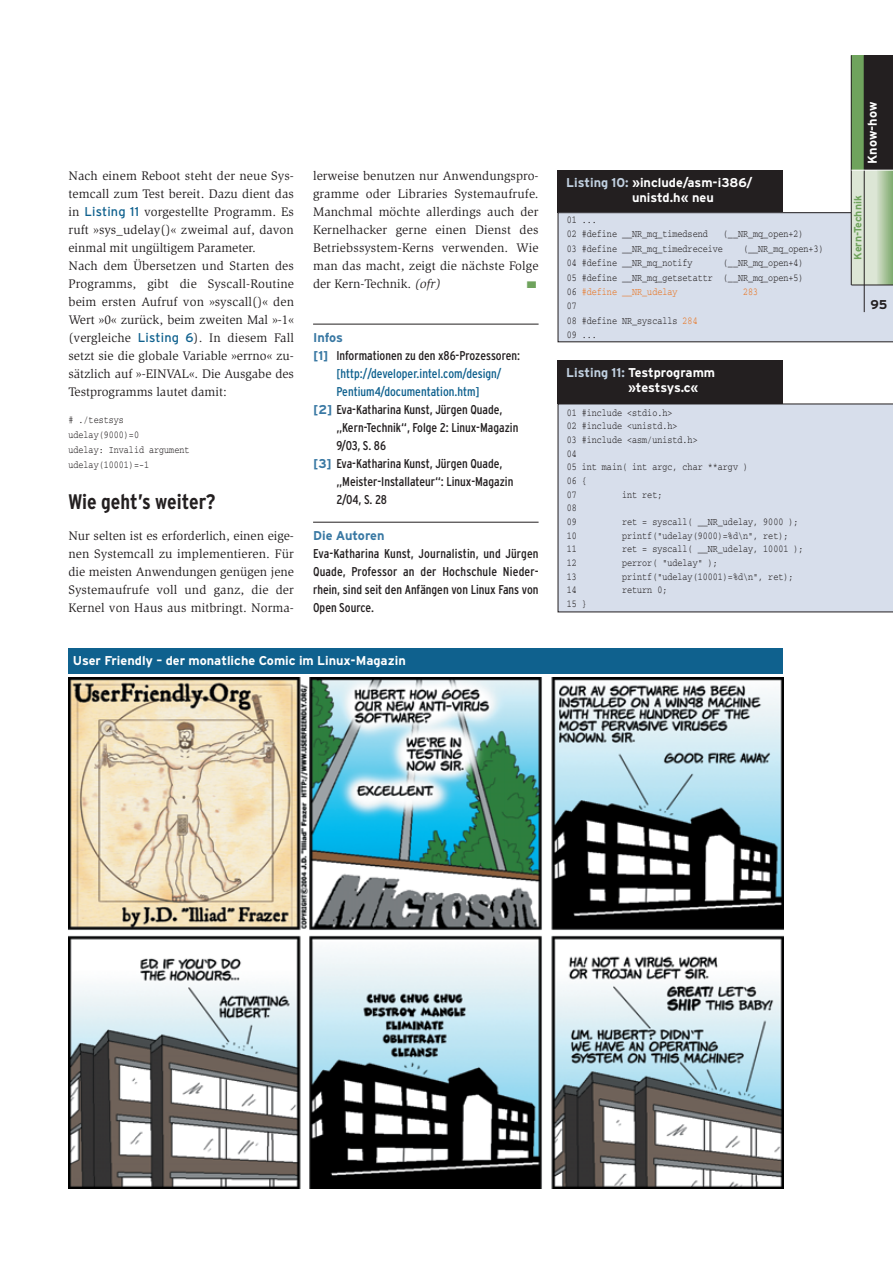
<style>
.page{position:relative;width:893px;height:1262px;background:#fff}
.page>*{position:absolute;margin:0;border:0;box-sizing:border-box;transform-origin:0 0}
.t1{font:700 condensed 21px "Interstate";color:#231f20}
.t2{font:12.75px/18px "Slimbach";letter-spacing:.01em;color:#231f20;text-align:justify}
.t3{font:condensed 12.75px/18px "Interstate";color:#231f20;text-align:justify}
.t4{font:700 12.75px/15px "Interstate";color:#fff}
.t5{font:condensed 12.75px "Interstate";color:#0f618e}
.t6{font:700 12.75px "Interstate";letter-spacing:-.005em;color:#3978a3}
.t7{font:700 12.75px "Interstate";color:#231f20}
.t8{font:10.5px/13.6px "Courier";color:#231f20;scale:.8 1}
.t9{font:700 10.5px "Interstate";color:#6fa35d}
.t10{font:10.5px "Courier";color:#e9731e;scale:.8 1}
.t11{font:9.6px "Zapf Dingbats";color:#6fa35d;scale:1.33 1}
.s1{font-family:"Interstate";color:#0f618e}
.s2{font-style:italic}
.s3{font-weight:700;font-stretch:normal;color:#3978a3}
.s4{color:#c1d0e0}
.s5{color:#e9731e}
</style>
<div class="page">
<div style="left:557px;top:360px;width:226px;height:44px;background:#231f20"></div>
<div style="left:557px;top:404px;width:335px;height:208px;background:#d7deeb"></div>
<div style="left:557px;top:170px;width:226px;height:42px;background:#231f20"></div>
<div style="left:557px;top:212px;width:335px;height:130px;background:#d7deeb"></div>
<div style="left:851px;top:55px;width:41px;height:230px;background:#6fa35d"></div>
<div style="left:864px;top:55px;width:28px;height:115px;background:#231f20"></div>
<div style="left:851px;top:170px;width:25px;height:115px;background:#dce6d5"></div>
<svg style="left:876px;top:171px;width:16px;height:114px;background:#adc7a1"></svg>
<hr style="left:851px;top:55px;width:1px;height:230px;background:#231f20">
<hr style="left:863px;top:55px;width:1px;height:257px;background:#231f20">
<hr style="left:851px;top:170px;width:41px;height:1px;background:#fff">
<hr style="left:851px;top:285px;width:41px;height:1px;background:#231f20">
<hr style="left:313px;top:324px;width:225px;height:1px;background:#231f20">
<hr style="left:313px;top:522px;width:225px;height:1px;background:#231f20">
<div style="left:68px;top:648px;width:715px;height:26px;background:#0f618e"></div>
<img style="left:68px;top:678px;width:715px;height:510px">
<p class="t2" style="left:68px;top:168px;width:227px;text-align:left">Nach einem Reboot steht der neue Sys&shy;temcall zum Test bereit. Dazu dient das in <span class="s1">Listing 11</span> vorgestellte Programm. Es ruft »sys_udelay()« zweimal auf, davon einmal mit ungültigem Parameter.<br>Nach dem Übersetzen und Starten des Programms, gibt die Syscall-Routine beim ersten Aufruf von »syscall()« den Wert »0« zurück, beim zweiten Mal »-1« (vergleiche <span class="s1">Listing 6</span>). In diesem Fall setzt sie die globale Variable »errno« zu&shy;sätzlich auf »-EINVAL«. Die Ausgabe des Testprogramms lautet damit:</p>
<p class="t8" style="left:68px;top:413px;width:153px;line-height:15px"># ./testsys udelay(9000)=0<br>udelay: Invalid argument udelay(10001)=-1</p>
<h1 class="t1" style="left:68px;top:494px;width:148px">Wie geht’s weiter?</h1>
<p class="t2" style="left:68px;top:528px;width:227px">Nur selten ist es erforderlich, einen eige&shy;nen Systemcall zu implementieren. Für die meisten Anwendungen genügen jene Systemaufrufe voll und ganz, die der Kernel von Haus aus mitbringt. Norma-</p>
<p class="t2" style="left:313px;top:168px;width:227px">lerweise benutzen nur Anwendungspro&shy;gramme oder Libraries Systemaufrufe.<br>Manchmal möchte allerdings auch der Kernelhacker gerne einen Dienst des Betriebssystem-Kerns verwenden. Wie man das macht, zeigt die nächste Folge der Kern-Technik. <span class="s2">(ofr)</span></p>
<p class="t11" style="left:526px;top:279px;width:9px">■</p>
<p class="t6" style="left:313px;top:333px;width:31px">Infos</p>
<p class="t3" style="left:313px;top:348px;width:208px"><span class="s3">[1]</span> Informationen zu den x86-Prozessoren:</p>
<p class="t5" style="left:336px;top:369px;width:166px">[http://developer.intel.com/design/</p>
<p class="t5" style="left:336px;top:387px;width:145px">Pentium4/documentation.htm]</p>
<p class="t3" style="left:313px;top:402px;width:191px"><span class="s3">[2]</span> Eva-Katharina Kunst, Jürgen Quade,</p>
<p class="t3" style="left:336px;top:420px;width:183px">„Kern-Technik“, Folge 2: Linux-Magazin</p>
<p class="t3" style="left:336px;top:438px;width:51px">9/03, S. 86</p>
<p class="t3" style="left:313px;top:456px;width:191px"><span class="s3">[3]</span> Eva-Katharina Kunst, Jürgen Quade,</p>
<p class="t3" style="left:336px;top:474px;width:178px">„Meister-Installateur“: Linux-Magazin</p>
<p class="t3" style="left:336px;top:492px;width:52px">2/04, S. 28</p>
<p class="t6" style="left:313px;top:531px;width:73px">Die Autoren</p>
<p class="t3" style="left:313px;top:546px;width:227px">Eva-Katharina Kunst, Journalistin, und Jürgen Quade, Professor an der Hochschule Nieder&shy;rhein, sind seit den Anfängen von Linux Fans von Open Source.</p>
<p class="t4" style="left:73px;top:654px;width:334px">User Friendly – der monatliche Comic im Linux-Magazin</p>
<p class="t4" style="left:632px;top:176px;width:122px;text-indent:-66px"><span class="s4">Listing 10:</span> »include/asm-i386/ unistd.h« neu</p>
<p class="t8" style="left:567px;top:213px;width:178px;line-height:14.4px">01 ...<br>02 #define __NR_mq_timedsend</p>
<p class="t8" style="left:723px;top:228px;width:102px">(__NR_mq_open+2)</p>
<p class="t8" style="left:567px;top:242px;width:197px">03 #define __NR_mq_timedreceive</p>
<p class="t8" style="left:743px;top:242px;width:102px">(__NR_mq_open+3)</p>
<p class="t8" style="left:567px;top:257px;width:159px">04 #define __NR_mq_notify</p>
<p class="t8" style="left:567px;top:256px;width:297px;line-height:14.4px;text-align:justify;text-indent:156px">(__NR_mq_open+4)<br>05 #define __NR_mq_getsetattr (__NR_mq_open+5)<br>06 <span class="s5">#define __NR_udelay</span></p>
<p class="t10" style="left:743px;top:288px;width:20px">283</p>
<p class="t4" style="left:865px;top:164px;width:63px;rotate:-90deg">Know-how</p>
<p class="t9" style="left:853px;top:259px;width:65px;rotate:-90deg">Kern-Technik</p>
<p class="t8" style="left:567px;top:300px;width:165px;line-height:14.4px">07<br>08 #define NR_syscalls <span class="s5">284<br></span>09 ...</p>
<p class="t7" style="left:870px;top:300px;width:18px">95</p>
<p class="t4" style="left:628px;top:366px;width:89px;text-indent:-62px"><span class="s4">Listing 11:</span> Testprogramm »testsys.c«</p>
<p class="t8" style="left:567px;top:406px;width:228px">01 #include &lt;stdio.h&gt;<br>02 #include &lt;unistd.h&gt;<br>03 #include &lt;asm/unistd.h&gt;<br>04<br>05 int main( int argc, char **argv )<br>06 {<br>07</p>
<p class="t8" style="left:622px;top:488px;width:52px">int ret;</p>
<p class="t8" style="left:567px;top:502px;width:14px">08<br>09</p>
<p class="t8" style="left:622px;top:515px;width:222px">ret = syscall( __NR_udelay, 9000 );</p>
<p class="t8" style="left:567px;top:529px;width:14px">10</p>
<p class="t8" style="left:622px;top:529px;width:209px">printf("udelay(9000)=%d\n", ret);</p>
<p class="t8" style="left:567px;top:543px;width:14px">11</p>
<p class="t8" style="left:622px;top:543px;width:228px">ret = syscall( __NR_udelay, 10001 );</p>
<p class="t8" style="left:567px;top:556px;width:14px">12</p>
<p class="t8" style="left:622px;top:556px;width:121px">perror( "udelay" );</p>
<p class="t8" style="left:567px;top:570px;width:14px">13</p>
<p class="t8" style="left:622px;top:570px;width:216px">printf("udelay(10001)=%d\n", ret);</p>
<p class="t8" style="left:567px;top:584px;width:14px">14</p>
<p class="t8" style="left:622px;top:584px;width:58px">return 0;</p>
<p class="t8" style="left:567px;top:597px;width:26px">15 }</p>
</div>
